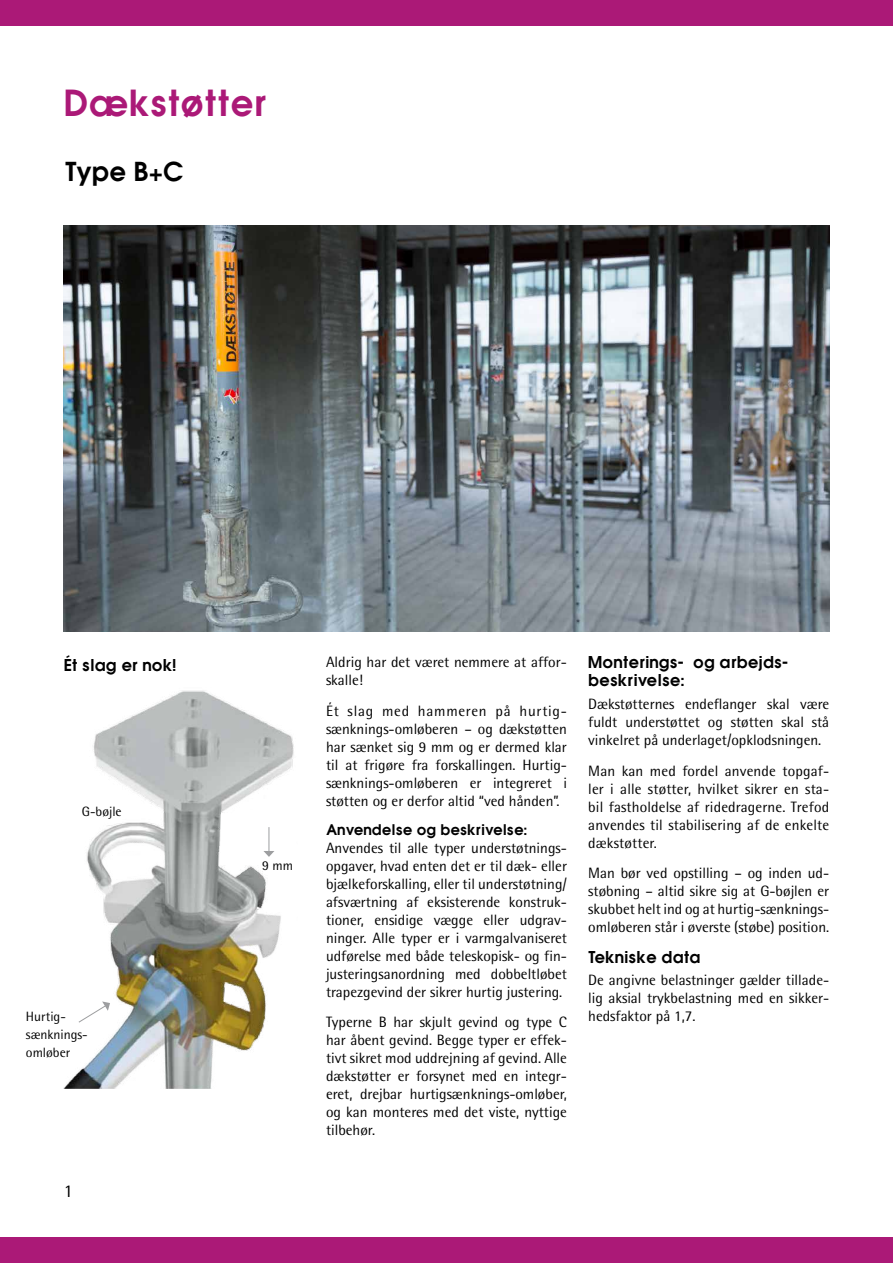
<style>
.page{position:relative;width:893px;height:1263px;background:#fff}
.page>*{position:absolute;margin:0;border:0;box-sizing:border-box;transform-origin:0 0}
.t1{font:33px "Avant Garde Demi";color:#ab1977}
.t2{font:24px "Avant Garde Demi";color:#000}
.t3{font:18px "Agfa Rotis Semisans";color:#000}
.t4{font:15px/18px "Agfa Rotis Semisans";color:#000;text-align:justify}
.t5{font:15px/18px "Avant Garde Demi";color:#000}
.t6{font:13.5px/18px "Agfa Rotis Semisans";color:#000}
.t7{font:13.5px "Avant Garde Demi";color:#000}
</style>
<div class="page">
<div style="left:0;top:0;width:893px;height:26px;background:#ab1977"></div>
<div style="left:0;top:1237px;width:893px;height:26px;background:#ab1977"></div>
<img style="left:64px;top:690px;width:230px;height:398px">
<svg style="left:78px;top:1001px;width:32px;height:22px"></svg>
<svg style="left:263px;top:827px;width:11px;height:30px"></svg>
<img style="left:64px;top:225px;width:765px;height:406px">
<h1 class="t1" style="left:64px;top:80px;width:205px">Dækstøtter</h1>
<h2 class="t2" style="left:65px;top:155px;width:121px">Type B+C</h2>
<p class="t5" style="left:64px;top:655px;width:114px">Ét slag er nok!</p>
<p class="t6" style="left:82px;top:803px;width:41px">G-bøjle</p>
<p class="t6" style="left:26px;top:1007px;width:63px">Hurtig&shy;sænknings&shy;omløber</p>
<p class="t3" style="left:64px;top:1180px;width:11px">1</p>
<p class="t6" style="left:262px;top:856px;width:32px">9 mm</p>
<p class="t4" style="left:326px;top:653px;width:242px">Aldrig har det været nemmere at affor&shy;skalle!</p>
<p class="t4" style="left:326px;top:701px;width:242px">Ét slag med hammeren på hurtig&shy;sænknings-omløberen – og dækstøtten har sænket sig 9 mm og er dermed klar til at frigøre fra forskallingen. Hurtig&shy;sænknings-omløberen er integreret i støtten og er derfor altid “ved hånden”.</p>
<p class="t7" style="left:326px;top:820px;width:203px">Anvendelse og beskrivelse:</p>
<p class="t4" style="left:326px;top:838px;width:242px">Anvendes til alle typer understøtnings&shy;opgaver, hvad enten det er til dæk- eller bjælkeforskalling, eller til understøtning/ afsværtning af eksisterende konstruk&shy;tioner, ensidige vægge eller udgrav&shy;ninger. Alle typer er i varmgalvaniseret udførelse med både teleskopisk- og fin&shy;justeringsanordning med dobbeltløbet trapezgevind der sikrer hurtig justering.</p>
<p class="t4" style="left:326px;top:1013px;width:242px">Typerne B har skjult gevind og type C har åbent gevind. Begge typer er effek&shy;tivt sikret mod uddrejning af gevind. Alle dækstøtter er forsynet med en integr&shy;eret, drejbar hurtigsænknings-omløber, og kan monteres med det viste, nyttige tilbehør.</p>
<p class="t5" style="left:588px;top:653px;width:201px">Monterings- og arbejds&shy;beskrivelse:</p>
<p class="t4" style="left:588px;top:694px;width:242px">Dækstøtternes endeflanger skal være fuldt understøttet og støtten skal stå vinkelret på underlaget/opklodsningen.</p>
<p class="t4" style="left:588px;top:761px;width:242px">Man kan med fordel anvende topgaf&shy;ler i alle støtter, hvilket sikrer en sta&shy;bil fastholdelse af ridedragerne. Trefod anvendes til stabilisering af de enkelte dækstøtter.</p>
<p class="t4" style="left:588px;top:864px;width:242px">Man bør ved opstilling – og inden ud&shy;støbning – altid sikre sig at G-bøjlen er skubbet helt ind og at hurtig-sænknings&shy;omløberen står i øverste (støbe) position.</p>
<p class="t5" style="left:588px;top:948px;width:114px">Tekniske data</p>
<p class="t4" style="left:588px;top:971px;width:242px">De angivne belastninger gælder tillade&shy;lig aksial trykbelastning med en sikker&shy;hedsfaktor på 1,7.</p>
</div>
